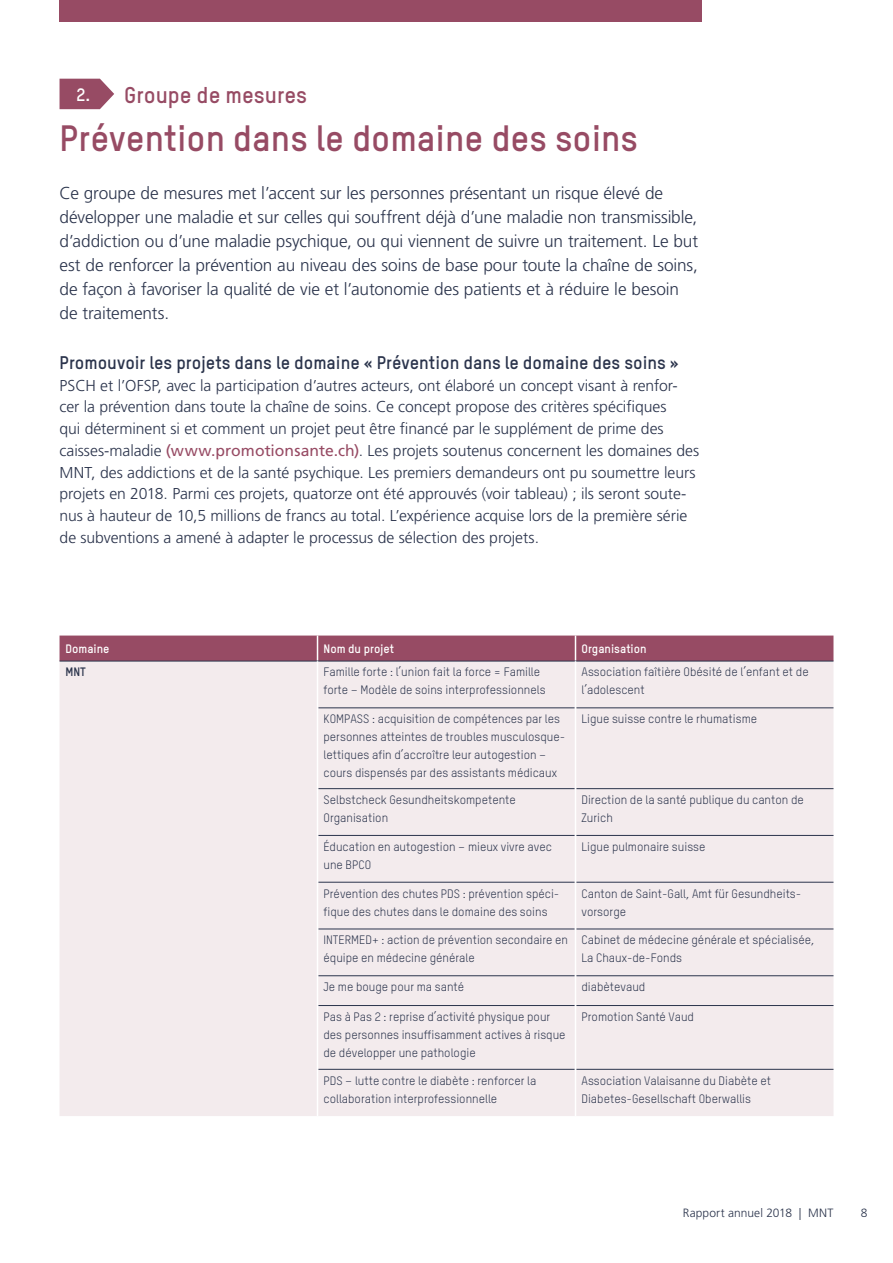
<style>
.page{position:relative;width:893px;height:1263px;background:#fff}
.page>*{position:absolute;margin:0;border:0;box-sizing:border-box;transform-origin:0 0}
.t1{font:700 36px "TSTAR";color:#974b64}
.t2{font:700 22.5px "TSTAR";color:#974b64}
.t3{font:700 18px "TSTAR";color:#2b344c}
.t4{font:300 17.25px/24px "Frutiger LT Std";letter-spacing:-.01em;color:#2b344c}
.t5{font:300 15.75px/21.8px "Frutiger LT Std";letter-spacing:-.005em;color:#2b344c}
.t6{font:12px/18px "TSTAR";color:#2b344c}
.t7{font:700 12px "TSTAR";color:#fff}
.t8{font:300 12px "Frutiger LT Std";letter-spacing:.01em;color:#2b344c}
.t9{font:700 12px "TSTAR";color:#2b344c}
.s1{font-size:17.7px;color:#fff}
.s2{font-weight:400;color:#974b64}
</style>
<div class="page">
<div style="left:60px;top:0;width:642px;height:21px;background:#974b64"></div>
<svg style="left:60px;top:79px;width:54px;height:30px;background:#a46177"></svg>
<div style="left:60px;top:662px;width:773px;height:454px;background:#f3ebed"></div>
<svg style="left:60px;top:635px;width:773px;height:26px;background:#974f67"></svg>
<hr style="left:60px;top:661px;width:257px;height:1px;background:#2b344c">
<hr style="left:317px;top:661px;width:258px;height:1px;background:#2b344c">
<hr style="left:575px;top:661px;width:258px;height:1px;background:#2b344c">
<hr style="left:318px;top:708px;width:257px;height:1px;background:#2b344c">
<hr style="left:318px;top:788px;width:257px;height:1px;background:#2b344c">
<hr style="left:318px;top:835px;width:257px;height:1px;background:#2b344c">
<hr style="left:318px;top:882px;width:257px;height:1px;background:#2b344c">
<hr style="left:318px;top:929px;width:257px;height:1px;background:#2b344c">
<hr style="left:318px;top:975px;width:257px;height:1px;background:#2b344c">
<hr style="left:318px;top:1005px;width:257px;height:1px;background:#2b344c">
<hr style="left:318px;top:1069px;width:257px;height:1px;background:#2b344c">
<hr style="left:576px;top:708px;width:257px;height:1px;background:#2b344c">
<hr style="left:576px;top:788px;width:257px;height:1px;background:#2b344c">
<hr style="left:576px;top:835px;width:257px;height:1px;background:#2b344c">
<hr style="left:576px;top:882px;width:257px;height:1px;background:#2b344c">
<hr style="left:576px;top:929px;width:257px;height:1px;background:#2b344c">
<hr style="left:576px;top:975px;width:257px;height:1px;background:#2b344c">
<hr style="left:576px;top:1005px;width:257px;height:1px;background:#2b344c">
<hr style="left:576px;top:1069px;width:257px;height:1px;background:#2b344c">
<hr style="left:317px;top:661px;width:1px;height:47px;background:#fff">
<hr style="left:575px;top:661px;width:1px;height:47px;background:#fff">
<hr style="left:317px;top:708px;width:1px;height:81px;background:#fff">
<hr style="left:575px;top:708px;width:1px;height:81px;background:#fff">
<hr style="left:317px;top:789px;width:1px;height:46px;background:#fff">
<hr style="left:575px;top:789px;width:1px;height:46px;background:#fff">
<hr style="left:317px;top:835px;width:1px;height:47px;background:#fff">
<hr style="left:575px;top:835px;width:1px;height:47px;background:#fff">
<hr style="left:317px;top:882px;width:1px;height:47px;background:#fff">
<hr style="left:575px;top:882px;width:1px;height:47px;background:#fff">
<hr style="left:317px;top:929px;width:1px;height:47px;background:#fff">
<hr style="left:575px;top:929px;width:1px;height:47px;background:#fff">
<svg style="left:317px;top:976px;width:1px;height:29px"></svg>
<svg style="left:575px;top:976px;width:1px;height:29px"></svg>
<hr style="left:317px;top:1005px;width:1px;height:64px;background:#fff">
<hr style="left:575px;top:1005px;width:1px;height:64px;background:#fff">
<hr style="left:317px;top:1069px;width:1px;height:47px;background:#fff">
<hr style="left:575px;top:1069px;width:1px;height:47px;background:#fff">
<h2 class="t2" style="left:77px;top:81px;width:232px"><span class="s1">2.</span> Groupe de mesures</h2>
<h1 class="t1" style="left:60px;top:116px;width:580px">Prévention dans le domaine des soins</h1>
<p class="t4" style="left:60px;top:181px;width:640px">Ce groupe de mesures met l’accent sur les personnes présentant un risque élevé de développer une maladie et sur celles qui souffrent déjà d’une maladie non transmissible, d’addiction ou d’une maladie psychique, ou qui viennent de suivre un traitement. Le but est de renforcer la prévention au niveau des soins de base pour toute la chaîne de soins, de façon à favoriser la qualité de vie et l’autonomie des patients et à réduire le besoin de traitements.</p>
<h3 class="t3" style="left:60px;top:351px;width:621px">Promouvoir les projets dans le domaine « Prévention dans le domaine des soins »</h3>
<p class="t5" style="left:60px;top:374px;width:641px">PSCH et l’OFSP, avec la participation d’autres acteurs, ont élaboré un concept visant à renfor&shy;cer la prévention dans toute la chaîne de soins. Ce concept propose des critères spécifiques<br>qui déterminent si et comment un projet peut être financé par le supplément de prime des caisses-maladie <span class="s2">(www.promotionsante.ch)</span>. Les projets soutenus concernent les domaines des MNT, des addictions et de la santé psychique. Les premiers demandeurs ont pu soumettre leurs projets en 2018. Parmi ces projets, quatorze ont été approuvés (voir tableau) ; ils seront soute&shy;nus à hauteur de 10,5 millions de francs au total. L’expérience acquise lors de la première série de subventions a amené à adapter le processus de sélection des projets.</p>
<p class="t7" style="left:66px;top:641px;width:46px">Domaine</p>
<p class="t7" style="left:323px;top:641px;width:72px">Nom du projet</p>
<p class="t7" style="left:581px;top:641px;width:67px">Organisation</p>
<p class="t9" style="left:66px;top:664px;width:22px">MNT</p>
<p class="t6" style="left:323px;top:663px;width:224px">Famille forte : l’union fait la force = Famille forte – Modèle de soins interprofessionnels</p>
<p class="t6" style="left:581px;top:663px;width:229px">Association faîtière Obésité de l’enfant et de l’adolescent</p>
<p class="t6" style="left:323px;top:710px;width:243px">KOMPASS : acquisition de compétences par les personnes atteintes de troubles musculosque&shy;lettiques afin d’accroître leur autogestion – cours dispensés par des assistants médicaux</p>
<p class="t6" style="left:581px;top:710px;width:177px">Ligue suisse contre le rhumatisme</p>
<p class="t6" style="left:323px;top:790px;width:194px">Selbstcheck Gesundheitskompetente<br>Organisation</p>
<p class="t6" style="left:581px;top:790px;width:224px">Direction de la santé publique du canton de<br>Zurich</p>
<p class="t6" style="left:323px;top:837px;width:230px">Éducation en autogestion – mieux vivre avec une BPCO</p>
<p class="t6" style="left:581px;top:837px;width:126px">Ligue pulmonaire suisse</p>
<p class="t6" style="left:323px;top:884px;width:237px">Prévention des chutes PDS : prévention spéci&shy;fique des chutes dans le domaine des soins</p>
<p class="t6" style="left:581px;top:884px;width:221px">Canton de Saint-Gall, Amt für Gesundheits&shy;vorsorge</p>
<p class="t6" style="left:323px;top:931px;width:246px">INTERMED+ : action de prévention secondaire en équipe en médecine générale</p>
<p class="t6" style="left:581px;top:931px;width:234px">Cabinet de médecine générale et spécialisée,<br>La Chaux-de-Fonds</p>
<p class="t6" style="left:323px;top:978px;width:142px">Je me bouge pour ma santé</p>
<p class="t6" style="left:581px;top:978px;width:65px">diabètevaud</p>
<p class="t6" style="left:323px;top:1007px;width:244px">Pas à Pas 2 : reprise d’activité physique pour des personnes insuffisamment actives à risque de développer une pathologie</p>
<p class="t6" style="left:581px;top:1007px;width:114px">Promotion Santé Vaud</p>
<p class="t6" style="left:323px;top:1071px;width:214px">PDS – lutte contre le diabète : renforcer la collaboration interprofessionnelle</p>
<p class="t6" style="left:581px;top:1071px;width:191px">Association Valaisanne du Diabète et<br>Diabetes-Gesellschaft Oberwallis</p>
<p class="t8" style="left:683px;top:1206px;width:152px">Rapport annuel 2018 | MNT</p>
<p class="t8" style="left:861px;top:1206px;width:8px">8</p>
</div>
